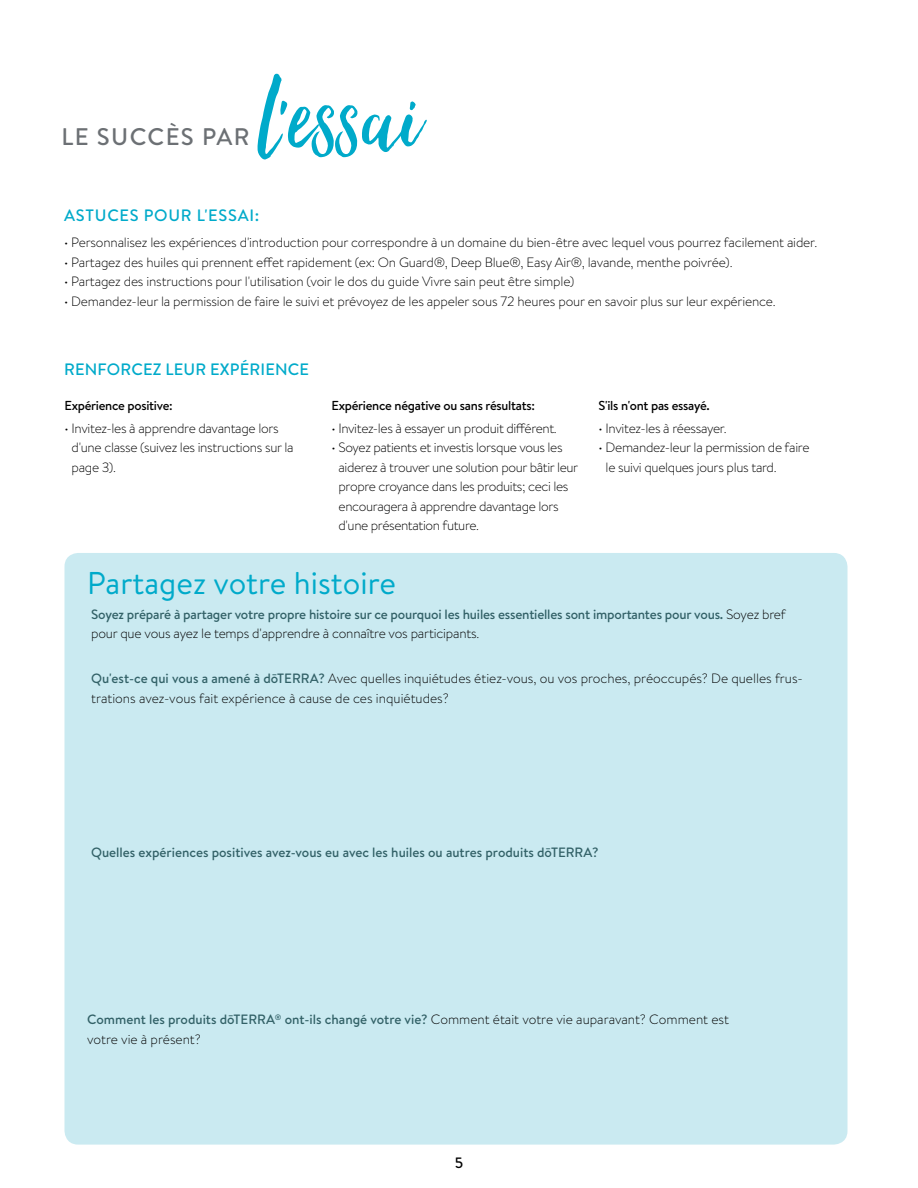
<style>
.page{position:relative;width:918px;height:1188px;background:#fff}
.page>*{position:absolute;margin:0;border:0;box-sizing:border-box;transform-origin:0 0}
.t1{font:126px "Hello Beautiful";color:#00aaca}
.t2{font:31.5px "Brandon Text";color:#00aaca}
.t3{font:500 24px "Brandon Text";letter-spacing:.06em;color:#6c7074}
.t4{font:500 16.5px "Brandon Text";letter-spacing:.01em;color:#00aaca}
.t5{font:500 16.5px "Brandon Text";letter-spacing:.045em;color:#00aaca}
.t6{font:500 15px "Brandon Text";color:#000}
.t7{font:300 13.5px/19.5px "Brandon Text";letter-spacing:-.015em;color:#000}
.t8{font:500 13.5px/19.5px "Brandon Text";letter-spacing:-.015em;color:#326167}
.t9{font:500 13.05px "Brandon Text";letter-spacing:-.02em;color:#000}
.s1{font-weight:300;color:#000}
.s2{font-weight:500;color:#326167}
</style>
<div class="page">
<div style="left:65px;top:553px;width:783px;height:592px;background:#caeaf1;border-radius:14px"></div>
<h3 class="t3" style="left:61px;top:120px;width:190px">LE SUCCÈS PAR</h3>
<h1 class="t1" style="left:258px;top:48px;width:163px">l'essai</h1>
<p class="t5" style="left:64px;top:204px;width:197px">ASTUCES POUR L'ESSAI:</p>
<p class="t7" style="left:64px;top:232px;width:755px">• Personnalisez les expériences d'introduction pour correspondre à un domaine du bien-être avec lequel vous pourrez facilement aider.</p>
<p class="t7" style="left:64px;top:252px;width:670px">• Partagez des huiles qui prennent effet rapidement (ex: On Guard®, Deep Blue®, Easy Air®, lavande, menthe poivrée).</p>
<p class="t7" style="left:64px;top:271px;width:512px">• Partagez des instructions pour l'utilisation (voir le dos du guide Vivre sain peut être simple)</p>
<p class="t7" style="left:64px;top:291px;width:713px">• Demandez-leur la permission de faire le suivi et prévoyez de les appeler sous 72 heures pour en savoir plus sur leur expérience.</p>
<p class="t4" style="left:64px;top:357px;width:246px">RENFORCEZ LEUR EXPÉRIENCE</p>
<p class="t9" style="left:64px;top:396px;width:110px">Expérience positive:</p>
<p class="t7" style="left:72px;top:418px;width:224px;text-indent:-7px">• Invitez-les à apprendre davantage lors d'une classe (suivez les instructions sur la page 3).</p>
<p class="t9" style="left:332px;top:396px;width:205px">Expérience négative ou sans résultats:</p>
<p class="t7" style="left:332px;top:418px;width:227px">• Invitez-les à essayer un produit différent.</p>
<p class="t7" style="left:339px;top:437px;width:241px;text-indent:-7px">• Soyez patients et investis lorsque vous les aiderez à trouver une solution pour bâtir leur propre croyance dans les produits; ceci les encouragera à apprendre davantage lors d'une présentation future.</p>
<p class="t9" style="left:598px;top:396px;width:113px">S'ils n'ont pas essayé.</p>
<p class="t7" style="left:598px;top:418px;width:130px">• Invitez-les à réessayer.</p>
<p class="t7" style="left:606px;top:437px;width:205px;text-indent:-7px">• Demandez-leur la permission de faire le suivi quelques jours plus tard.</p>
<h2 class="t2" style="left:87px;top:561px;width:310px">Partagez votre histoire</h2>
<p class="t8" style="left:91px;top:604px;width:696px">Soyez préparé à partager votre propre histoire sur ce pourquoi les huiles essentielles sont importantes pour vous. <span class="s1">Soyez bref pour que vous ayez le temps d'apprendre à connaître vos participants.</span></p>
<p class="t7" style="left:91px;top:668px;width:713px"><span class="s2">Qu'est-ce qui vous a amené à dōTERRA?</span> Avec quelles inquiétudes étiez-vous, ou vos proches, préoccupés? De quelles frus&shy;trations avez-vous fait expérience à cause de ces inquiétudes?</p>
<p class="t8" style="left:91px;top:842px;width:509px">Quelles expériences positives avez-vous eu avec les huiles ou autres produits dōTERRA?</p>
<p class="t7" style="left:87px;top:1010px;width:643px"><span class="s2">Comment les produits dōTERRA</span><sup>®</sup> <span class="s2">ont-ils changé votre vie?</span> Comment était votre vie auparavant? Comment est votre vie à présent?</p>
<p class="t6" style="left:455px;top:1153px;width:10px">5</p>
</div>
